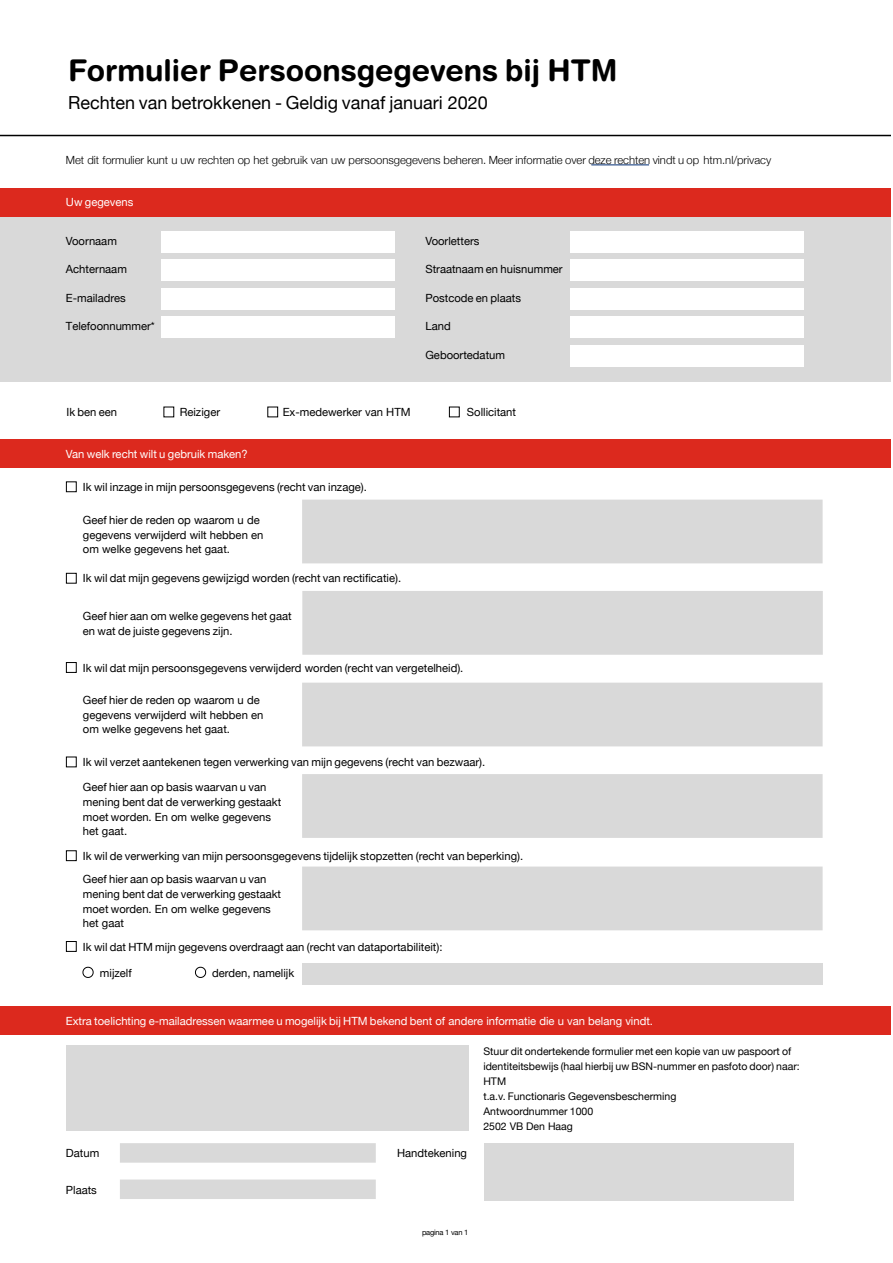
<style>
.page{position:relative;width:893px;height:1263px;background:#fff}
.page>*{position:absolute;margin:0;border:0;box-sizing:border-box;transform-origin:0 0}
.t1{font:700 30px "Helvetica Rounded";color:#000}
.t2{font:18px "Helvetica Neue";color:#000}
.t3{font:11.25px/15px "Helvetica Neue";color:#000}
.t4{font:11.25px "Helvetica Neue";color:#fff}
.t5{font:300 11.25px "Helvetica Neue";color:#000}
.t6{font:10.5px/15px "Helvetica Neue";color:#000}
.t7{font:7.5px "Helvetica Neue";letter-spacing:-.03em;color:#000}
</style>
<div class="page">
<hr style="left:0;top:135px;width:891px;height:1px;background:#000">
<div style="left:0;top:1006px;width:891px;height:29px;background:#dc291e"></div>
<svg style="left:302px;top:500px;width:521px;height:430px;fill:#d9d9d9"></svg>
<div style="left:66px;top:481px;width:11px;height:11px;border:1px solid #000"></div>
<div style="left:66px;top:573px;width:11px;height:10px;border:1px solid #000"></div>
<div style="left:66px;top:662px;width:11px;height:11px;border:1px solid #000"></div>
<div style="left:66px;top:757px;width:11px;height:10px;border:1px solid #000"></div>
<div style="left:66px;top:850px;width:11px;height:11px;border:1px solid #000"></div>
<div style="left:66px;top:941px;width:11px;height:11px;border:1px solid #000"></div>
<svg style="left:82px;top:966px;width:12px;height:12px"></svg>
<svg style="left:195px;top:966px;width:11px;height:12px"></svg>
<div style="left:0;top:440px;width:891px;height:28px;background:#dc291e"></div>
<div style="left:0;top:192px;width:891px;height:190px;background:#d9d9d9"></div>
<hr style="left:591px;top:165px;width:58px;height:1px;background:#002d74">
<div style="left:161px;top:231px;width:234px;height:21px;background:#fff"></div>
<div style="left:161px;top:259px;width:234px;height:22px;background:#fff"></div>
<div style="left:161px;top:288px;width:234px;height:21px;background:#fff"></div>
<div style="left:161px;top:316px;width:234px;height:22px;background:#fff"></div>
<div style="left:570px;top:231px;width:234px;height:21px;background:#fff"></div>
<div style="left:570px;top:259px;width:234px;height:22px;background:#fff"></div>
<div style="left:570px;top:288px;width:234px;height:21px;background:#fff"></div>
<div style="left:570px;top:316px;width:234px;height:22px;background:#fff"></div>
<div style="left:570px;top:345px;width:234px;height:21px;background:#fff"></div>
<div style="left:0;top:188px;width:891px;height:29px;background:#dc291e"></div>
<div style="left:66px;top:1045px;width:403px;height:86px;background:#d9d9d9"></div>
<div style="left:484px;top:1144px;width:310px;height:57px;background:#d9d9d9"></div>
<div style="left:120px;top:1143px;width:256px;height:20px;background:#d9d9d9"></div>
<div style="left:120px;top:1179px;width:256px;height:20px;background:#d9d9d9"></div>
<div style="left:302px;top:963px;width:521px;height:21px;background:#d9d9d9"></div>
<div style="left:449px;top:407px;width:11px;height:10px;border:1px solid #000"></div>
<div style="left:267px;top:407px;width:11px;height:10px;border:1px solid #000"></div>
<h1 class="t1" style="left:68px;top:52px;width:551px">Formulier Persoonsgegevens bij HTM</h1>
<h2 class="t2" style="left:68px;top:90px;width:421px">Rechten van betrokkenen - Geldig vanaf januari 2020</h2>
<p class="t5" style="left:66px;top:151px;width:707px">Met dit formulier kunt u uw rechten op het gebruik van uw persoonsgegevens beheren. Meer informatie over deze rechten vindt u op htm.nl/privacy</p>
<p class="t4" style="left:66px;top:194px;width:69px">Uw gegevens</p>
<p class="t3" style="left:66px;top:234px;width:53px">Voornaam</p>
<p class="t3" style="left:66px;top:262px;width:63px">Achternaam</p>
<p class="t3" style="left:66px;top:291px;width:61px">E-mailadres</p>
<p class="t3" style="left:66px;top:319px;width:90px">Telefoonnummer*</p>
<p class="t3" style="left:425px;top:234px;width:55px">Voorletters</p>
<p class="t3" style="left:425px;top:262px;width:139px">Straatnaam en huisnummer</p>
<p class="t3" style="left:425px;top:291px;width:97px">Postcode en plaats</p>
<p class="t3" style="left:425px;top:319px;width:27px">Land</p>
<p class="t3" style="left:425px;top:348px;width:81px">Geboortedatum</p>
<p class="t3" style="left:66px;top:405px;width:52px">Ik ben een</p>
<p class="t3" style="left:180px;top:405px;width:42px">Reiziger</p>
<p class="t3" style="left:283px;top:405px;width:129px">Ex-medewerker van HTM</p>
<p class="t3" style="left:467px;top:405px;width:51px">Sollicitant</p>
<p class="t4" style="left:66px;top:446px;width:183px">Van welk recht wilt u gebruik maken?</p>
<p class="t3" style="left:83px;top:480px;width:285px">Ik wil inzage in mijn persoonsgegevens (recht van inzage).</p>
<p class="t3" style="left:83px;top:513px;width:182px">Geef hier de reden op waarom u de gegevens verwijderd wilt hebben en</p>
<p class="t3" style="left:83px;top:542px;width:149px">om welke gegevens het gaat.</p>
<p class="t3" style="left:83px;top:572px;width:320px">Ik wil dat mijn gegevens gewijzigd worden (recht van rectificatie).</p>
<p class="t3" style="left:83px;top:609px;width:210px">Geef hier aan om welke gegevens het gaat en wat de juiste gegevens zijn.</p>
<p class="t3" style="left:83px;top:661px;width:382px">Ik wil dat mijn persoonsgegevens verwijderd worden (recht van vergetelheid).</p>
<p class="t3" style="left:83px;top:693px;width:182px">Geef hier de reden op waarom u de gegevens verwijderd wilt hebben en</p>
<p class="t3" style="left:83px;top:722px;width:149px">om welke gegevens het gaat.</p>
<p class="t3" style="left:83px;top:755px;width:404px">Ik wil verzet aantekenen tegen verwerking van mijn gegevens (recht van bezwaar).</p>
<p class="t3" style="left:83px;top:780px;width:200px;line-height:14.5px">Geef hier aan op basis waarvan u van mening bent dat de verwerking gestaakt moet worden. En om welke gegevens het gaat.</p>
<p class="t3" style="left:83px;top:845px;width:442px;line-height:23.5px">Ik wil de verwerking van mijn persoonsgegevens tijdelijk stopzetten (recht van beperking).<br>Geef hier aan op basis waarvan u van</p>
<p class="t3" style="left:83px;top:887px;width:200px">mening bent dat de verwerking gestaakt moet worden. En om welke gegevens</p>
<p class="t3" style="left:83px;top:912px;width:361px;line-height:23.7px">het gaat<br>Ik wil dat HTM mijn gegevens overdraagt aan (recht van dataportabiliteit):</p>
<p class="t3" style="left:100px;top:966px;width:33px">mijzelf</p>
<p class="t3" style="left:212px;top:966px;width:84px">derden, namelijk</p>
<p class="t4" style="left:66px;top:1013px;width:589px">Extra toelichting e-mailadressen waarmee u mogelijk bij HTM bekend bent of andere informatie die u van belang vindt.</p>
<p class="t3" style="left:66px;top:1146px;width:35px">Datum</p>
<p class="t3" style="left:66px;top:1183px;width:33px">Plaats</p>
<p class="t3" style="left:397px;top:1146px;width:72px">Handtekening</p>
<p class="t6" style="left:483px;top:1044px;width:318px">Stuur dit ondertekende formulier met een kopie van uw paspoort of identiteitsbewijs (haal hierbij uw BSN-nummer en pasfoto door) naar:<br>HTM<br>t.a.v. Functionaris Gegevensbescherming<br>Antwoordnummer 1000<br>2502 VB Den Haag</p>
<p class="t7" style="left:422px;top:1226px;width:48px">pagina 1 van 1</p>
</div>
